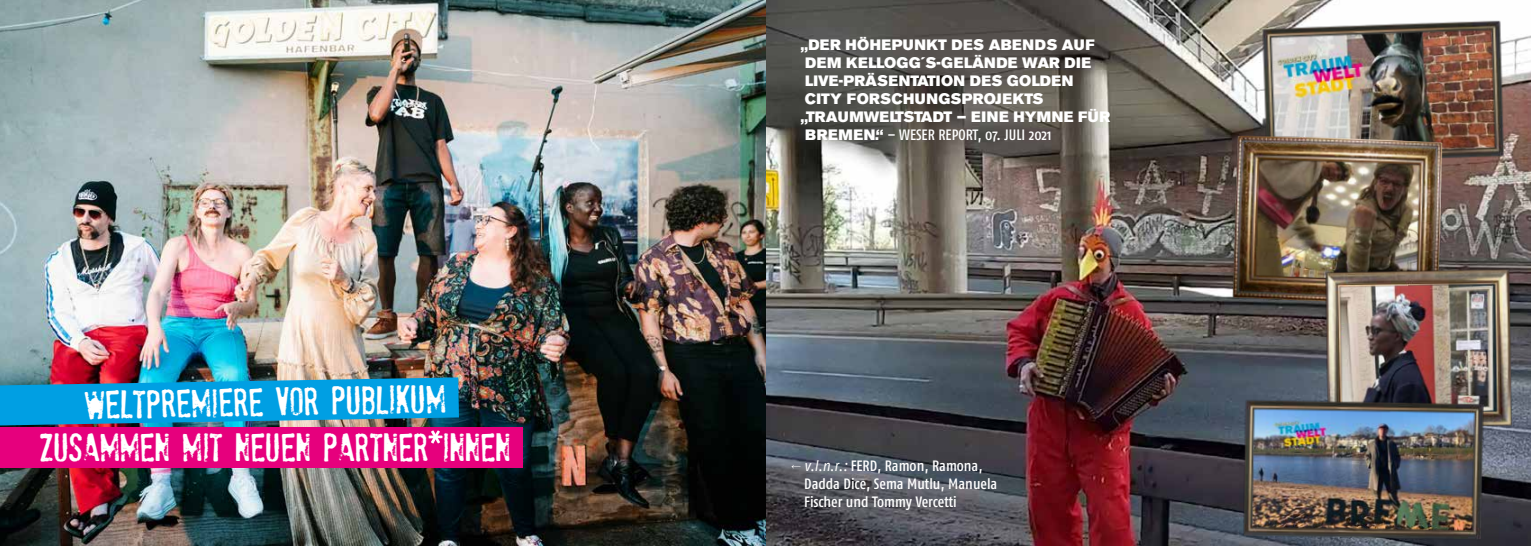
<style>
.page{position:relative;width:1531px;height:546px;background:#fff}
.page>*{position:absolute;margin:0;border:0;box-sizing:border-box;transform-origin:0 0}
.t1{font:34.12px "Stam Pete";color:#fff}
.t2{font:500 15px/18px "Fago Co";color:#fff}
.t3{font:15px "Berthold Akzidenz Grotesk BE Super";letter-spacing:.02em;color:#fff}
.t4{font:15px "Berthold Akzidenz Grotesk BE Super";color:#fff}
.s1{font-family:"Berthold Akzidenz Grotesk BE Super";font-weight:400}
.s2{font-weight:400;font-style:italic}
</style>
<div class="page">
<img style="left:0;top:0;width:1531px;height:546px">
<svg style="left:791px;top:465px;width:9px;height:3px"></svg>
<img style="left:1257px;top:15px;width:254px;height:156px">
<img style="left:1214px;top:115px;width:248px;height:207px">
<img style="left:1319px;top:263px;width:201px;height:172px">
<img style="left:1238px;top:395px;width:251px;height:151px">
<div style="left:0;top:427px;width:523px;height:40px;background:#e6007d"></div>
<svg style="left:0;top:377px;width:459px;height:66px"></svg>
<h1 class="t1" style="left:85px;top:386px;width:363px;rotate:-1deg">WELTPREMIERE VOR PUBLIKUM</h1>
<h1 class="t1" style="left:39px;top:429px;width:473px">ZUSAMMEN MIT NEUEN PARTNER INNEN</h1>
<p class="t3" style="left:800px;top:39px;width:296px">„DER HÖHEPUNKT DES ABENDS AUF</p>
<p class="t3" style="left:805px;top:57px;width:287px">DEM KELLOGG´S-GELÄNDE WAR DIE</p>
<p class="t3" style="left:805px;top:75px;width:269px">LIVE-PRÄSENTATION DES GOLDEN</p>
<p class="t3" style="left:805px;top:93px;width:240px">CITY FORSCHUNGSPROJEKTS</p>
<p class="t4" style="left:800px;top:111px;width:311px">„TRAUMWELTSTADT – EINE HYMNE FÜR</p>
<p class="t2" style="left:805px;top:125px;width:248px"><span class="s1">BREMEN.“</span> – WESER REPORT, 07. JULI 2021</p>
<p class="t2" style="left:804px;top:456px;width:195px"><span class="s2">v.l.n.r.:</span> FERD, Ramon, Ramona,<br>Dadda Dice, Sema Mutlu, Manuela<br>Fischer und Tommy Vercetti</p>
</div>
